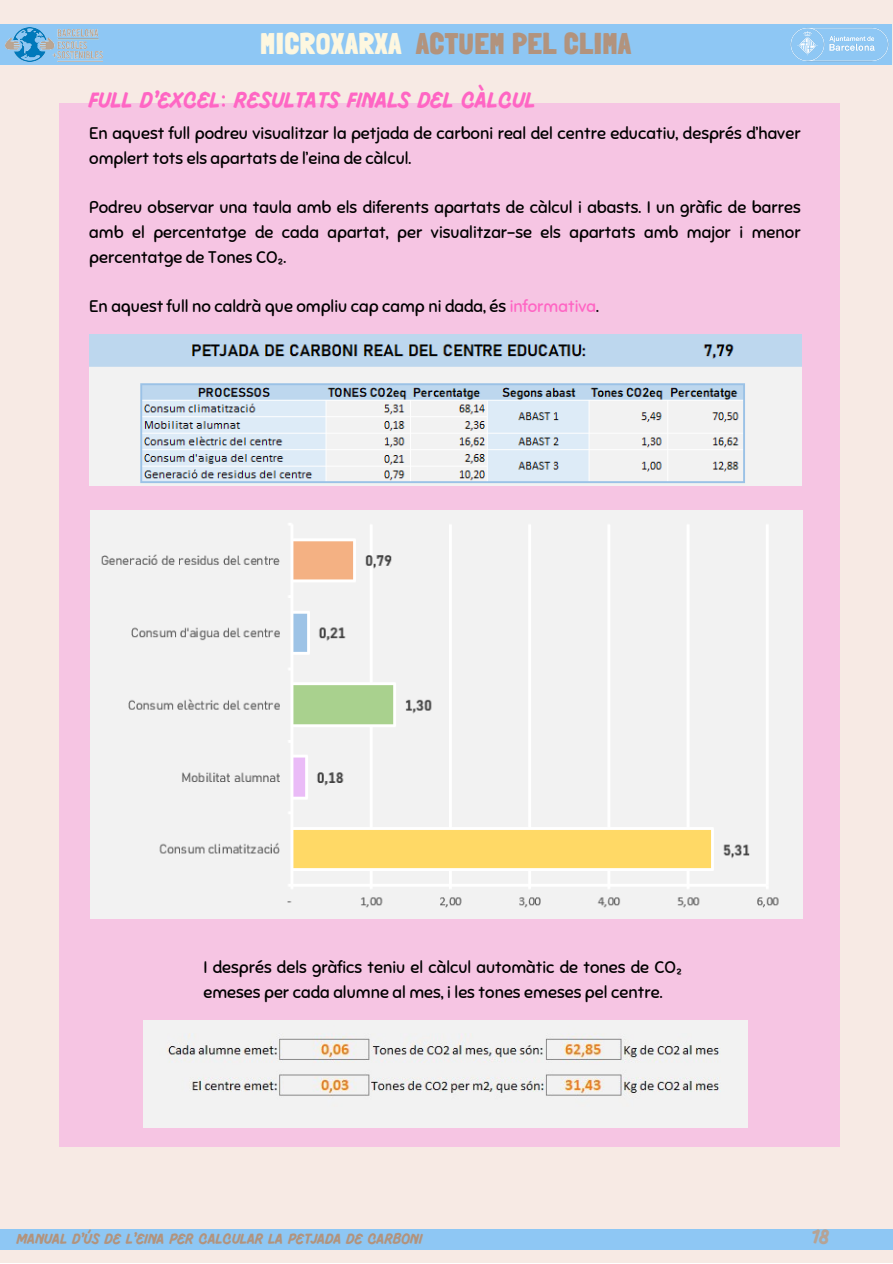
<style>
.page{position:relative;width:893px;height:1264px;background:#fff}
.page>*{position:absolute;margin:0;border:0;box-sizing:border-box;transform-origin:0 0}
.t1{font:900 29.1px "Londrina Solid";letter-spacing:.035em;color:#b2937d}
.t2{font:700 22.95px "Pluma";color:#ff66c4}
.t3{font:700 19.95px "Pluma";color:#b6a395}
.t4{font:16.8px/24.8px "Sniglet";color:#000}
.t5{font:700 15px "Pluma";color:#b2937d}
.s1{color:#fdf7e0}
.s2{color:#ff66c4}
</style>
<div class="page">
<div style="left:0;top:0;width:892px;height:1262px;background:#f7eae4"></div>
<div style="left:0;top:24px;width:891px;height:41px;background:#8ec7f4"></div>
<img style="left:790px;top:28px;width:99px;height:34px">
<div style="left:0;top:1228px;width:892px;height:21px;background:#8ec7f4"></div>
<img style="left:6px;top:27px;width:97px;height:34px">
<div style="left:59px;top:103px;width:780px;height:1043px;background:#f6c5e3"></div>
<img style="left:89px;top:335px;width:712px;height:150px">
<img style="left:91px;top:510px;width:711px;height:408px">
<img style="left:144px;top:1020px;width:603px;height:107px">
<p class="t1" style="left:260px;top:26px;width:372px"><span class="s1">MICROXARXA</span> ACTUEM PEL CLIMA</p>
<p class="t2" style="left:89px;top:91px;width:448px">FULL D’EXCEL: RESULTATS FINALS DEL CÀLCUL</p>
<p class="t4" style="left:89px;top:121px;width:713px">En aquest full podreu visualitzar la petjada de carboni real del centre educatiu, després d’haver omplert tots els apartats de l’eina de càlcul.</p>
<p class="t4" style="left:89px;top:195px;width:713px;text-align:justify">Podreu observar una taula amb els diferents apartats de càlcul i abasts. I un gràfic de barres amb el percentatge de cada apartat, per visualitzar-se els apartats amb major i menor percentatge de Tones CO₂.</p>
<p class="t4" style="left:89px;top:294px;width:511px">En aquest full no caldrà que ompliu cap camp ni dada, és <span class="s2">informativa</span>.</p>
<p class="t4" style="left:203px;top:955px;width:480px">I després dels gràfics teniu el càlcul automàtic de tones de CO₂ emeses per cada alumne al mes, i les tones emeses pel centre.</p>
<p class="t5" style="left:17px;top:1232px;width:407px">MANUAL D’ÚS DE L'EINA PER CALCULAR LA PETJADA DE CARBONI</p>
<p class="t3" style="left:811px;top:1228px;width:20px">18</p>
</div>
